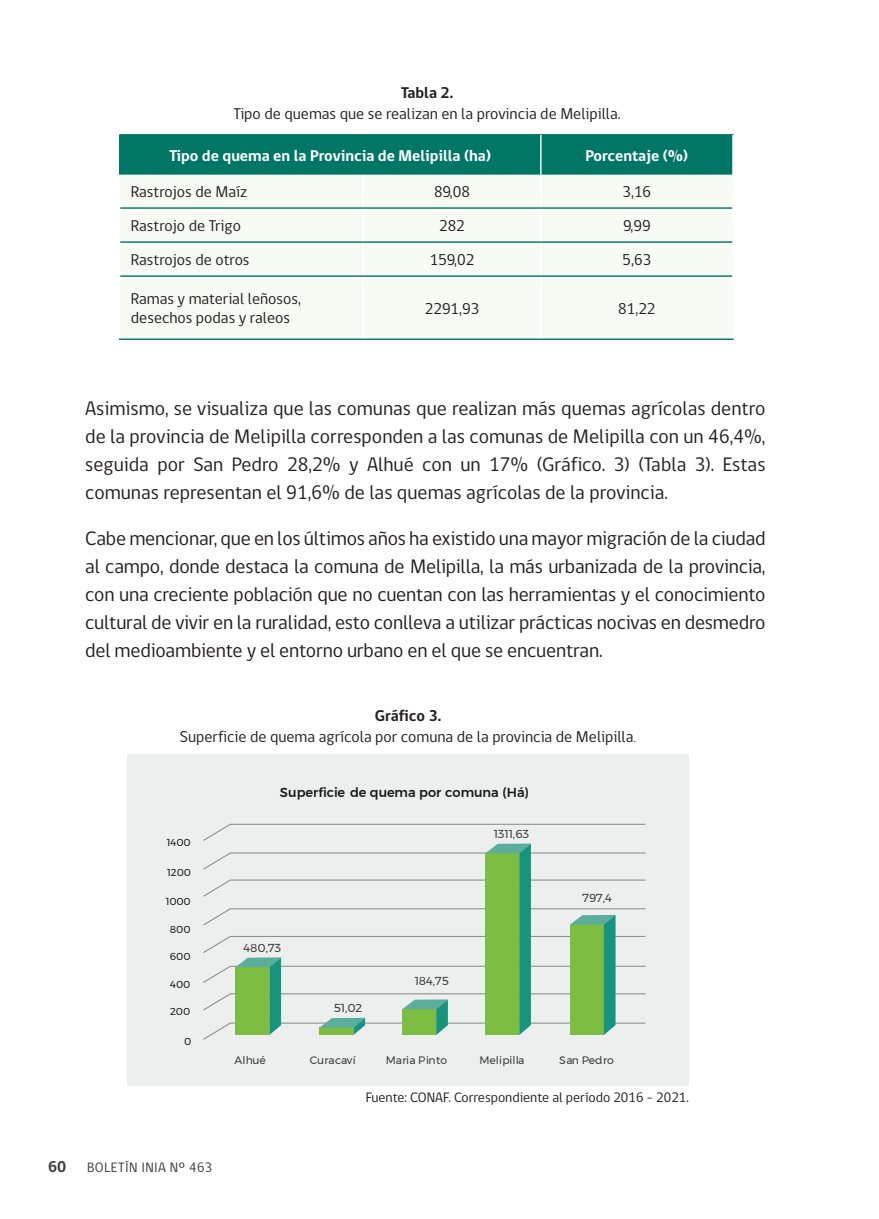
<style>
.page{position:relative;width:879px;height:1219px;background:#fff}
.page>*{position:absolute;margin:0;border:0;box-sizing:border-box;transform-origin:0 0}
.t1{font:20px/28px "gob CL";letter-spacing:-.01em;color:#231f20;text-align:justify}
.t2{font:16px/20.6px "gob CL";color:#231f20;text-align:center}
.t3{font:700 16px "gob CL";color:#fff}
.t4{font:700 16px "gob CL";color:#231f20}
.t5{font:700 16px "gob CL";color:#3e3e3f}
.t6{font:14px "gob CL";color:#231f20}
.t7{font:14px "gob CL";letter-spacing:.025em;color:#3e3e3f}
.t8{font:500 13px "Montserrat";color:#1a1a19}
.t9{font:11.6px "Montserrat";letter-spacing:-.005em;color:#3c3c3b}
.t10{font:10.8px "Montserrat";color:#3c3c3b}
.t11{font:10px "Montserrat";letter-spacing:-.005em;color:#1a1a19}
.s1{font-weight:700}
.s2{font-family:"Montserrat";font-weight:300;font-size:14px}
</style>
<div class="page">
<div style="left:127px;top:754px;width:561px;height:331px;background:#edeeee"></div>
<svg style="left:203px;top:823px;width:443px;height:217px"></svg>
<div style="left:120px;top:135px;width:612px;height:40px;background:#007765"></div>
<div style="left:121px;top:175px;width:611px;height:163px;background:#f8fbf4"></div>
<hr style="left:119px;top:134px;width:244px;height:1px;background:#007765">
<hr style="left:119px;top:135px;width:1px;height:40px;background:#007765">
<hr style="left:363px;top:134px;width:178px;height:1px;background:#007765">
<hr style="left:541px;top:134px;width:192px;height:1px;background:#007765">
<hr style="left:540px;top:135px;width:1px;height:40px;background:#fff">
<hr style="left:362px;top:175px;width:2px;height:32px;background:#fff">
<hr style="left:540px;top:175px;width:1px;height:32px;background:#fff">
<hr style="left:362px;top:209px;width:2px;height:32px;background:#fff">
<hr style="left:540px;top:209px;width:1px;height:32px;background:#fff">
<hr style="left:362px;top:243px;width:2px;height:32px;background:#fff">
<hr style="left:540px;top:243px;width:1px;height:32px;background:#fff">
<hr style="left:362px;top:277px;width:2px;height:61px;background:#fff">
<hr style="left:540px;top:277px;width:1px;height:61px;background:#fff">
<hr style="left:120px;top:241px;width:243px;height:2px;background:#007765">
<hr style="left:363px;top:241px;width:178px;height:2px;background:#007765">
<hr style="left:541px;top:241px;width:191px;height:2px;background:#007765">
<hr style="left:120px;top:275px;width:243px;height:2px;background:#007765">
<hr style="left:363px;top:275px;width:178px;height:2px;background:#007765">
<hr style="left:541px;top:275px;width:191px;height:2px;background:#007765">
<hr style="left:119px;top:338px;width:244px;height:2px;background:#007765">
<hr style="left:363px;top:338px;width:178px;height:2px;background:#007765">
<hr style="left:541px;top:338px;width:192px;height:2px;background:#007765">
<hr style="left:120px;top:207px;width:243px;height:2px;background:#007765">
<hr style="left:363px;top:207px;width:178px;height:2px;background:#007765">
<hr style="left:541px;top:207px;width:191px;height:2px;background:#007765">
<p class="t4" style="left:401px;top:82px;width:54px">Tabla 2.</p>
<p class="t2" style="left:234px;top:104px;width:389px">Tipo de quemas que se realizan en la provincia de Melipilla.</p>
<p class="t3" style="left:169px;top:144px;width:323px">Tipo de quema en la Provincia de Melipilla (ha)</p>
<p class="t3" style="left:585px;top:144px;width:104px">Porcentaje (%)</p>
<p class="t2" style="left:131px;top:182px;width:118px">Rastrojos de Maíz</p>
<p class="t2" style="left:434px;top:182px;width:37px">89,08</p>
<p class="t2" style="left:622px;top:182px;width:30px">3,16</p>
<p class="t2" style="left:131px;top:216px;width:112px">Rastrojo de Trigo</p>
<p class="t2" style="left:439px;top:216px;width:27px">282</p>
<p class="t2" style="left:623px;top:216px;width:29px">9,99</p>
<p class="t2" style="left:131px;top:250px;width:120px">Rastrojos de otros</p>
<p class="t2" style="left:430px;top:250px;width:46px">159,02</p>
<p class="t2" style="left:622px;top:250px;width:30px">5,63</p>
<p class="t2" style="left:131px;top:289px;width:171px;line-height:19.2px;text-align:left">Ramas y material leñosos, desechos podas y raleos</p>
<p class="t2" style="left:425px;top:298px;width:56px">2291,93</p>
<p class="t2" style="left:618px;top:298px;width:39px">81,22</p>
<p class="t1" style="left:85px;top:395px;width:682px">Asimismo, se visualiza que las comunas que realizan más quemas agrícolas dentro de la provincia de Melipilla corresponden a las comunas de Melipilla con un 46,4%, seguida por San Pedro 28,2% y Alhué con un 17% (Gráfico. 3) (Tabla 3). Estas comunas representan el 91,6% de las quemas agrícolas de la provincia.</p>
<p class="t1" style="left:85px;top:524px;width:682px">Cabe mencionar, que en los últimos años ha existido una mayor migración de la ciudad al campo, donde destaca la comuna de Melipilla, la más urbanizada de la provincia, con una creciente población que no cuentan con las herramientas y el conocimiento cultural de vivir en la ruralidad, esto conlleva a utilizar prácticas nocivas en desmedro del medioambiente y el entorno urbano en el que se encuentran.</p>
<p class="t2" style="left:180px;top:706px;width:458px"><span class="s1">Gráfico 3.<br></span>Superficie de quema agrícola por comuna de la provincia de Melipilla<span class="s2">.</span></p>
<p class="t11" style="left:167px;top:835px;width:25px">1400</p>
<p class="t11" style="left:167px;top:865px;width:25px">1200</p>
<p class="t11" style="left:166px;top:894px;width:27px">1000</p>
<p class="t11" style="left:170px;top:922px;width:22px">800</p>
<p class="t11" style="left:170px;top:949px;width:22px">600</p>
<p class="t11" style="left:170px;top:977px;width:22px">400</p>
<p class="t11" style="left:170px;top:1004px;width:22px">200</p>
<p class="t11" style="left:184px;top:1034px;width:9px">0</p>
<p class="t5" style="left:48px;top:1155px;width:20px">60</p>
<p class="t7" style="left:87px;top:1158px;width:127px">BOLETÍN INIA Nº 463</p>
<p class="t8" style="left:280px;top:782px;width:250px">Superficie de quema por comuna (Há)</p>
<p class="t9" style="left:243px;top:939px;width:39px">480,73</p>
<p class="t9" style="left:494px;top:825px;width:37px">1311,63</p>
<p class="t9" style="left:334px;top:999px;width:30px">51,02</p>
<p class="t9" style="left:415px;top:972px;width:36px">184,75</p>
<p class="t9" style="left:582px;top:889px;width:31px">797,4</p>
<p class="t10" style="left:234px;top:1052px;width:33px">Alhué</p>
<p class="t10" style="left:310px;top:1052px;width:47px">Curacaví</p>
<p class="t10" style="left:386px;top:1052px;width:63px">Maria Pinto</p>
<p class="t10" style="left:479px;top:1052px;width:46px">Melipilla</p>
<p class="t10" style="left:559px;top:1052px;width:56px">San Pedro</p>
<p class="t6" style="left:366px;top:1088px;width:324px">Fuente: CONAF. Correspondiente al período 2016 – 2021.</p>
</div>
